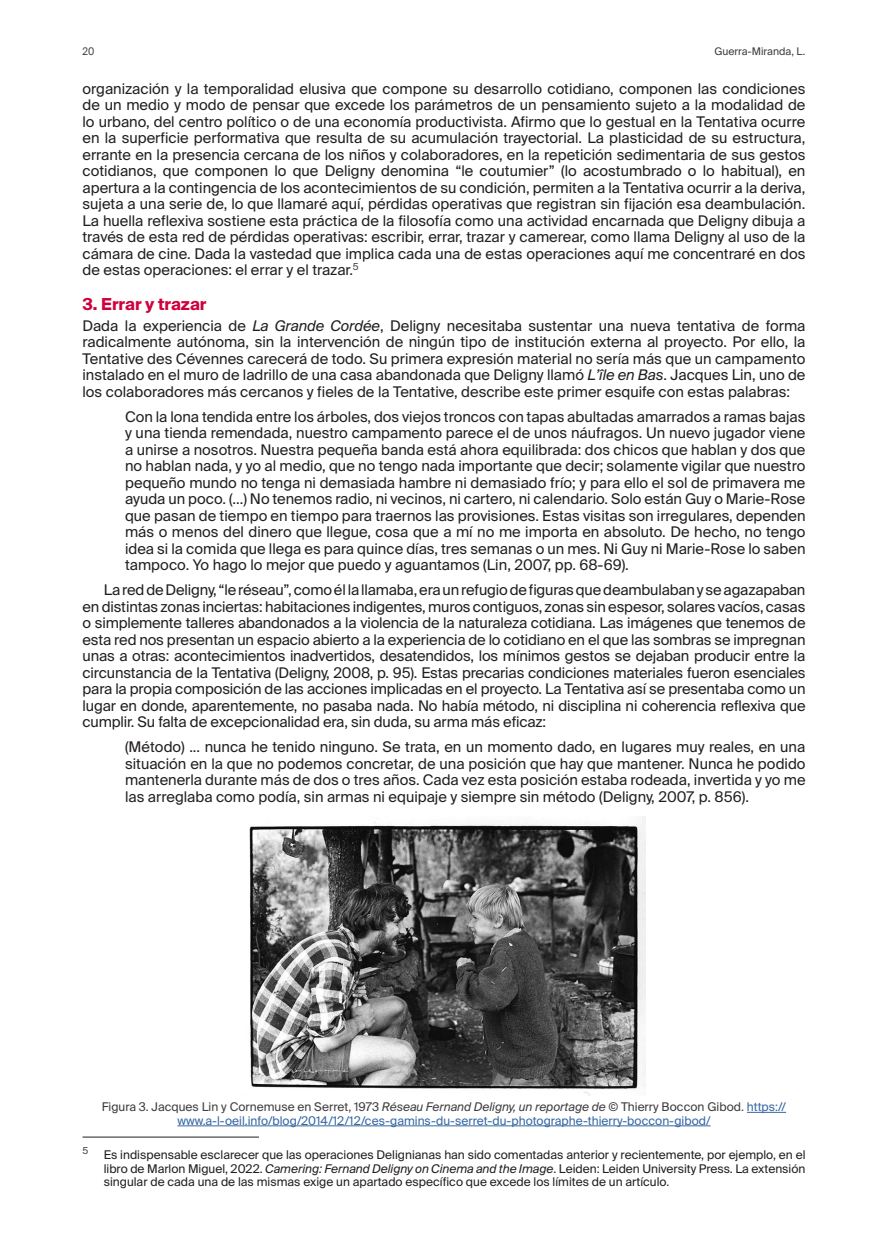
<style>
.page{position:relative;width:888px;height:1258px;background:#fff}
.page>*{position:absolute;margin:0;border:0;box-sizing:border-box;transform-origin:0 0}
.Epigrafe_1_Nivel_ES{font:700 16.5px "Suisse Intl";color:#cf003d}
.Citas{font:14.7px/16.5px "Suisse Intl";color:#231f20;text-align:justify}
.Normal_1er_parr{font:14.7px/16.5px "Suisse Intl";color:#231f20;text-align:justify}
.Notas_al_pie{font:12px/13.5px "Suisse Intl";color:#231f20;text-align:justify}
.Pie_elemento{font:12px/13.5px "Suisse Intl";color:#3667a4;text-align:center}
.t1{font:10.5px "Suisse Intl";color:#3e3e3f}
.t2{font:10.5px "Suisse Intl";color:#3e3e3f;scale:.9 1}
.Notas_al_pie-2{font:9.6px "Suisse Intl";color:#3e3e3f}
.s1{font-style:italic}
.s2{color:#3e3e3f}
.s3{font-style:italic;color:#3e3e3f}
</style>
<div class="page">
<hr style="left:747px;top:1112px;width:39px;height:1px;background:#3667a4">
<hr style="left:177px;top:1125px;width:534px;height:1px;background:#3667a4">
<hr style="left:83px;top:1137px;width:176px;height:1px;background:#231f20">
<img style="left:249px;top:816px;width:396px;height:279px">
<p class="t2" style="left:83px;top:45px;width:15px">20</p>
<p class="t1" style="left:714px;top:45px;width:93px">Guerra-Miranda, L.</p>
<p class="Citas" style="left:83px;top:81px;width:724px">organización y la temporalidad elusiva que compone su desarrollo cotidiano, componen las condiciones de un medio y modo de pensar que excede los parámetros de un pensamiento sujeto a la modalidad de lo urbano, del centro político o de una economía productivista. Afirmo que lo gestual en la Tentativa ocurre en la superficie performativa que resulta de su acumulación trayectorial. La plasticidad de su estructura, errante en la presencia cercana de los niños y colaboradores, en la repetición sedimentaria de sus gestos cotidianos, que componen lo que Deligny denomina “le coutumier” (lo acostumbrado o lo habitual), en apertura a la contingencia de los acontecimientos de su condición, permiten a la Tentativa ocurrir a la deriva, sujeta a una serie de, lo que llamaré aquí, pérdidas operativas que registran sin fijación esa deambulación.<br>La huella reflexiva sostiene esta práctica de la filosofía como una actividad encarnada que Deligny dibuja a través de esta red de pérdidas operativas: escribir, errar, trazar y camerear, como llama Deligny al uso de la cámara de cine. Dada la vastedad que implica cada una de estas operaciones aquí me concentraré en dos de estas operaciones: el errar y el trazar.<sup>5</sup></p>
<p class="Epigrafe_1_Nivel_ES" style="left:83px;top:294px;width:125px">3. Errar y trazar</p>
<p class="Normal_1er_parr" style="left:83px;top:317px;width:724px">Dada la experiencia de <span class="s1">La Grande Cordée</span>, Deligny necesitaba sustentar una nueva tentativa de forma radicalmente autónoma, sin la intervención de ningún tipo de institución externa al proyecto. Por ello, la Tentative des Cévennes carecerá de todo. Su primera expresión material no sería más que un campamento instalado en el muro de ladrillo de una casa abandonada que Deligny llamó <span class="s1">L’île en Bas</span>. Jacques Lin, uno de los colaboradores más cercanos y fieles de la Tentative, describe este primer esquife con estas palabras:</p>
<p class="Citas" style="left:125px;top:408px;width:682px">Con la lona tendida entre los árboles, dos viejos troncos con tapas abultadas amarrados a ramas bajas y una tienda remendada, nuestro campamento parece el de unos náufragos. Un nuevo jugador viene a unirse a nosotros. Nuestra pequeña banda está ahora equilibrada: dos chicos que hablan y dos que no hablan nada, y yo al medio, que no tengo nada importante que decir; solamente vigilar que nuestro pequeño mundo no tenga ni demasiada hambre ni demasiado frío; y para ello el sol de primavera me ayuda un poco. (...) No tenemos radio, ni vecinos, ni cartero, ni calendario. Solo están Guy o Marie-Rose que pasan de tiempo en tiempo para traernos las provisiones. Estas visitas son irregulares, dependen más o menos del dinero que llegue, cosa que a mí no me importa en absoluto. De hecho, no tengo idea si la comida que llega es para quince días, tres semanas o un mes. Ni Guy ni Marie-Rose lo saben tampoco. Yo hago lo mejor que puedo y aguantamos (Lin, 2007, pp. 68-69).</p>
<p class="Citas" style="left:83px;top:582px;width:724px;text-indent:21px">La red de Deligny, “le réseau”, como él la llamaba, era un refugio de figuras que deambulaban y se agazapaban en distintas zonas inciertas: habitaciones indigentes, muros contiguos, zonas sin espesor, solares vacíos, casas o simplemente talleres abandonados a la violencia de la naturaleza cotidiana. Las imágenes que tenemos de esta red nos presentan un espacio abierto a la experiencia de lo cotidiano en el que las sombras se impregnan unas a otras: acontecimientos inadvertidos, desatendidos, los mínimos gestos se dejaban producir entre la circunstancia de la Tentativa (Deligny, 2008, p. 95). Estas precarias condiciones materiales fueron esenciales para la propia composición de las acciones implicadas en el proyecto. La Tentativa así se presentaba como un lugar en donde, aparentemente, no pasaba nada. No había método, ni disciplina ni coherencia reflexiva que cumplir. Su falta de excepcionalidad era, sin duda, su arma más eficaz:</p>
<p class="Citas" style="left:125px;top:739px;width:682px">(Método) ... nunca he tenido ninguno. Se trata, en un momento dado, en lugares muy reales, en una situación en la que no podemos concretar, de una posición que hay que mantener. Nunca he podido mantenerla durante más de dos o tres años. Cada vez esta posición estaba rodeada, invertida y yo me las arreglaba como podía, sin armas ni equipaje y siempre sin método (Deligny, 2007, p. 856).</p>
<p class="Notas_al_pie-2" style="left:83px;top:1144px;width:7px">5</p>
<p class="Pie_elemento" style="left:102px;top:1100px;width:686px"><span class="s2">Figura 3. Jacques Lin y Cornemuse en Serret, 1973</span> <span class="s3">Réseau Fernand Deligny, un reportage de</span> <span class="s2">© Thierry Boccon Gibod.</span> https:// www.a-l-oeil.info/blog/2014/12/12/ces-gamins-du-serret-du-photographe-thierry-boccon-gibod/</p>
<p class="Notas_al_pie" style="left:104px;top:1148px;width:703px">Es indispensable esclarecer que las operaciones Delignianas han sido comentadas anterior y recientemente, por ejemplo, en el libro de Marlon Miguel, 2022. <span class="s1">Camering: Fernand Deligny on Cinema and the Image</span>. Leiden: Leiden University Press. La extensión singular de cada una de las mismas exige un apartado específico que excede los límites de un artículo.</p>
</div>
